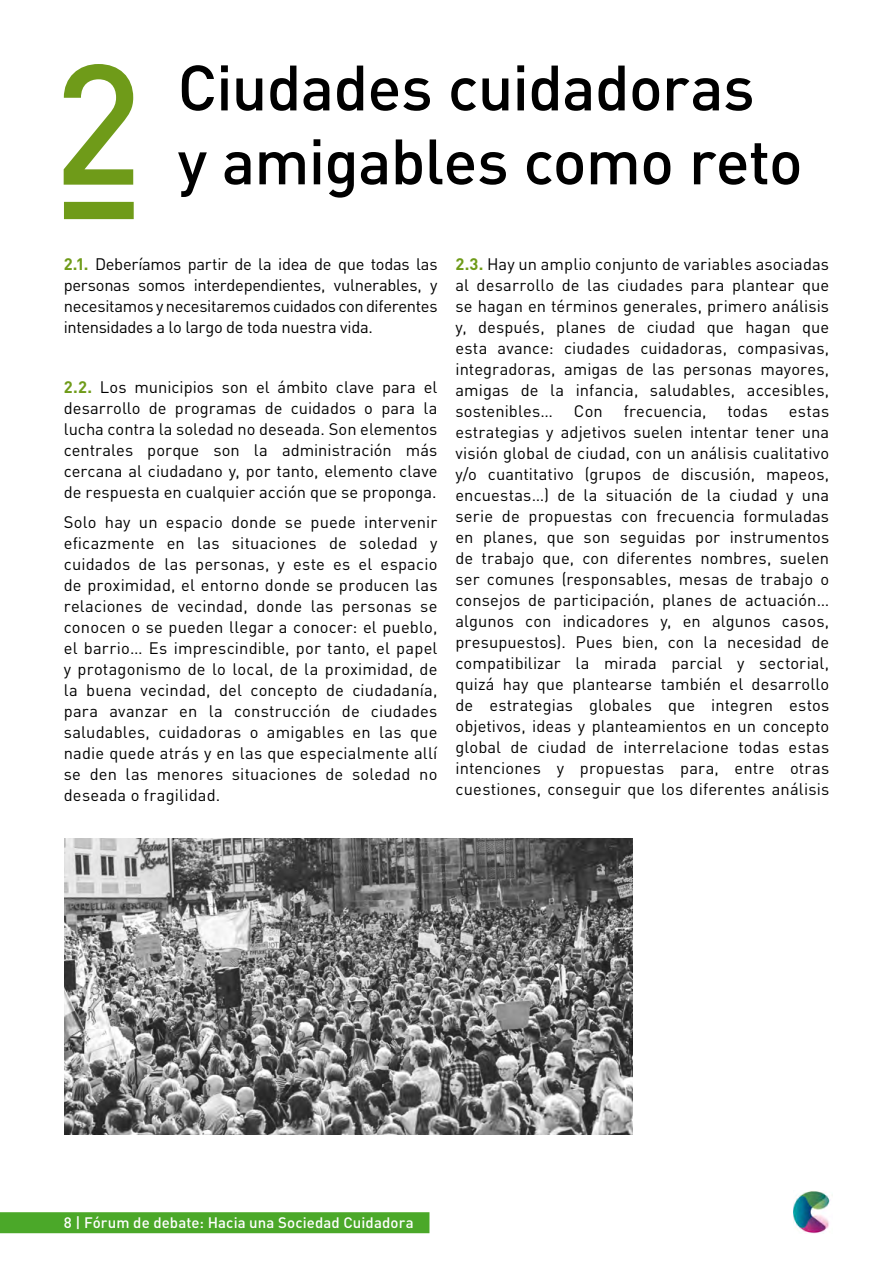
<style>
.page{position:relative;width:893px;height:1263px;background:#fff}
.page>*{position:absolute;margin:0;border:0;box-sizing:border-box;transform-origin:0 0}
.t1{font:500 168px "DIN Pro";color:#6f9b19}
.t2{font:500 63px/73.9px "DIN Pro";letter-spacing:-.015em;color:#000}
.t3{font:16.5px/21px "DIN Pro";letter-spacing:.005em;color:#000;text-align:justify}
.t4{font:500 15px "DIN Pro";letter-spacing:.005em;color:#fff}
.s1{font-weight:700;color:#6f9b19}
</style>
<div class="page">
<img style="left:793px;top:1191px;width:37px;height:42px">
<div style="left:64px;top:202px;width:70px;height:17px;background:#6f9b19"></div>
<img style="left:65px;top:838px;width:568px;height:297px">
<div style="left:0;top:1212px;width:429px;height:21px;background:#4ba829"></div>
<h1 class="t1" style="left:53px;top:10px;width:91px">2</h1>
<h2 class="t2" style="left:178px;top:48px;width:627px">Ciudades cuidadoras<br>y amigables como reto</h2>
<p class="t3" style="left:64px;top:253px;width:375px"><span class="s1">2.1.</span> Deberíamos partir de la idea de que todas las personas somos interdependientes, vulnerables, y necesitamos y necesitaremos cuidados con diferentes intensidades a lo largo de toda nuestra vida.</p>
<p class="t3" style="left:64px;top:376px;width:375px"><span class="s1">2.2.</span> Los municipios son el ámbito clave para el desarrollo de programas de cuidados o para la lucha contra la soledad no deseada. Son elementos centrales porque son la administración más cercana al ciudadano y, por tanto, elemento clave de respuesta en cualquier acción que se proponga.</p>
<p class="t3" style="left:64px;top:511px;width:375px">Solo hay un espacio donde se puede intervenir eficazmente en las situaciones de soledad y cuidados de las personas, y este es el espacio de proximidad, el entorno donde se producen las relaciones de vecindad, donde las personas se conocen o se pueden llegar a conocer: el pueblo, el barrio… Es imprescindible, por tanto, el papel y protagonismo de lo local, de la proximidad, de la buena vecindad, del concepto de ciudadanía, para avanzar en la construcción de ciudades saludables, cuidadoras o amigables en las que nadie quede atrás y en las que especialmente allí se den las menores situaciones de soledad no deseada o fragilidad.</p>
<p class="t3" style="left:455px;top:253px;width:375px"><span class="s1">2.3.</span> Hay un amplio conjunto de variables asociadas al desarrollo de las ciudades para plantear que se hagan en términos generales, primero análisis y, después, planes de ciudad que hagan que esta avance: ciudades cuidadoras, compasivas, integradoras, amigas de las personas mayores, amigas de la infancia, saludables, accesibles, sostenibles…</p>
<p class="t3" style="left:574px;top:400px;width:30px">Con</p>
<p class="t3" style="left:624px;top:400px;width:84px">frecuencia,</p>
<p class="t3" style="left:727px;top:400px;width:42px">todas</p>
<p class="t3" style="left:455px;top:400px;width:375px;text-indent:333px">estas estrategias y adjetivos suelen intentar tener una visión global de ciudad, con un análisis cualitativo y/o cuantitativo (grupos de discusión, mapeos, encuestas…) de la situación de la ciudad y una serie de propuestas con frecuencia formuladas en planes, que son seguidas por instrumentos de trabajo que, con diferentes nombres, suelen ser comunes (responsables, mesas de trabajo o consejos de participación, planes de actuación… algunos con indicadores y, en algunos casos, presupuestos). Pues bien, con la necesidad de compatibilizar la mirada parcial y sectorial, quizá hay que plantearse también el desarrollo de estrategias globales que integren estos objetivos, ideas y planteamientos en un concepto global de ciudad de interrelacione todas estas intenciones y propuestas para, entre otras cuestiones, conseguir que los diferentes análisis</p>
<p class="t4" style="left:64px;top:1212px;width:351px">8 | Fórum de debate: Hacia una Sociedad Cuidadora</p>
</div>
